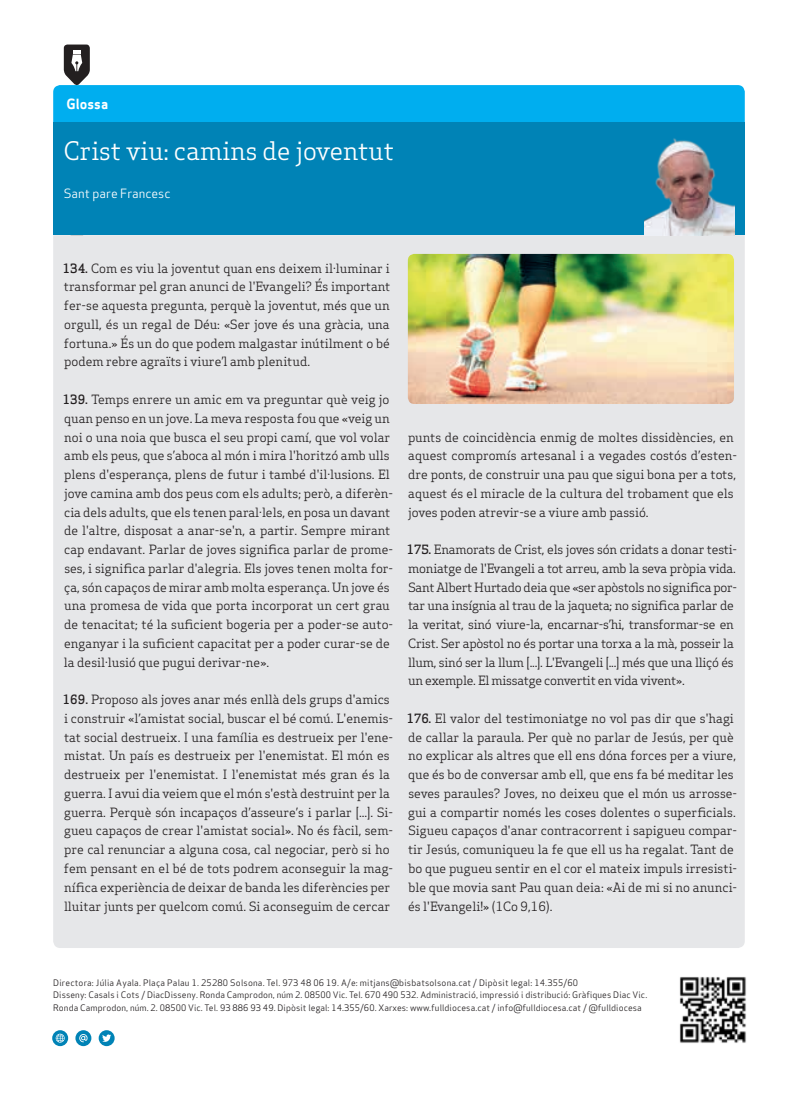
<style>
.page{position:relative;width:798px;height:1099px;background:#fff}
.page>*{position:absolute;margin:0;border:0;box-sizing:border-box;transform-origin:0 0}
.Subtitol_Secció{font:25px "Apex Serif";color:#fff}
.Titular_Secció_Petit{font:13.75px "Apex Sans Bold T";color:#fff}
.Text_General{font:12.5px/18.8px "Apex Serif";color:#231f20}
.Text_General-2{font:12.5px/18.8px "Apex Serif";letter-spacing:-.02em;color:#231f20}
.Titulars{font:12.5px "Apex Sans Book T";color:#fff}
.Titulars-2{font:8.75px/12.5px "Apex Sans Book T";letter-spacing:.01em;color:#231f20}
.s1{font-weight:500}
</style>
<div class="page">
<img style="left:679px;top:977px;width:67px;height:66px">
<svg style="left:52px;top:1030px;width:16px;height:16px"></svg>
<svg style="left:56px;top:1033px;width:9px;height:9px"></svg>
<svg style="left:75px;top:1030px;width:16px;height:16px"></svg>
<svg style="left:79px;top:1033px;width:9px;height:9px"></svg>
<svg style="left:99px;top:1030px;width:16px;height:16px"></svg>
<svg style="left:102px;top:1034px;width:9px;height:8px"></svg>
<div style="left:53px;top:123px;width:691px;height:112px;background:#0083b6"></div>
<svg style="left:53px;top:45px;width:691px;height:78px"></svg>
<div style="left:53px;top:235px;width:691px;height:713px;background:#e6e7e9"></div>
<img style="left:644px;top:138px;width:89px;height:97px">
<img style="left:407px;top:254px;width:326px;height:150px">
<p class="Titular_Secció_Petit" style="left:67px;top:95px;width:43px">Glossa</p>
<p class="Subtitol_Secció" style="left:64px;top:135px;width:331px">Crist viu: camins de joventut</p>
<p class="Titulars" style="left:64px;top:185px;width:108px">Sant pare Francesc</p>
<p class="Text_General" style="left:63px;top:258px;width:329px;text-align:justify"><span class="s1">134.</span> Com es viu la joventut quan ens deixem il·luminar i transformar pel gran anunci de l'Evangeli? És important fer-se aquesta pregunta, perquè la joventut, més que un orgull, és un regal de Déu: «Ser jove és una gràcia, una fortuna.» És un do que podem malgastar inútilment o bé podem rebre agraïts i viure’l amb plenitud.</p>
<p class="Text_General" style="left:63px;top:390px;width:332px"><span class="s1">139.</span> Temps enrere un amic em va preguntar què veig jo quan penso en un jove. La meva resposta fou que «veig un noi o una noia que busca el seu propi camí, que vol volar amb els peus, que s’aboca al món i mira l'horitzó amb ulls plens d'esperança, plens de futur i també d'il·lusions. El jove camina amb dos peus com els adults; però, a diferèn&shy;cia dels adults, que els tenen paral·lels, en posa un davant de l'altre, disposat a anar-se'n, a partir. Sempre mirant cap endavant. Parlar de joves significa parlar de prome&shy;ses, i significa parlar d'alegria. Els joves tenen molta for&shy;ça, són capaços de mirar amb molta esperança. Un jove és una promesa de vida que porta incorporat un cert grau de tenacitat; té la suficient bogeria per a poder-se auto&shy;enganyar i la suficient capacitat per a poder curar-se de la desil·lusió que pugui derivar-ne».</p>
<p class="Text_General" style="left:63px;top:690px;width:332px"><span class="s1">169.</span> Proposo als joves anar més enllà dels grups d'amics i construir «l’amistat social, buscar el bé comú. L'enemis&shy;tat social destrueix. I una família es destrueix per l'ene&shy;mistat. Un país es destrueix per l'enemistat. El món es destrueix per l'enemistat. I l'enemistat més gran és la guerra. I avui dia veiem que el món s'està destruint per la guerra. Perquè són incapaços d’asseure’s i parlar [...]. Si&shy;gueu capaços de crear l'amistat social». No és fàcil, sem&shy;pre cal renunciar a alguna cosa, cal negociar, però si ho fem pensant en el bé de tots podrem aconseguir la mag&shy;nífica experiència de deixar de banda les diferències per lluitar junts per quelcom comú. Si aconseguim de cercar</p>
<p class="Text_General" style="left:408px;top:427px;width:330px">punts de coincidència enmig de moltes dissidències, en aquest compromís artesanal i a vegades costós d’esten&shy;dre ponts, de construir una pau que sigui bona per a tots, aquest és el miracle de la cultura del trobament que els joves poden atrevir-se a viure amb passió.</p>
<p class="Text_General-2" style="left:406px;top:540px;width:332px"><span class="s1">175.</span> Enamorats de Crist, els joves són cridats a donar testi&shy;moniatge de l'Evangeli a tot arreu, amb la seva pròpia vida.<br>Sant Albert Hurtado deia que «ser apòstols no significa por&shy;tar una insígnia al trau de la jaqueta; no significa parlar de la veritat, sinó viure-la, encarnar-s’hi, transformar-se en Crist. Ser apòstol no és portar una torxa a la mà, posseir la llum, sinó ser la llum [...]. L'Evangeli [...] més que una lliçó és un exemple. El missatge convertit en vida vivent».</p>
<p class="Text_General" style="left:406px;top:708px;width:332px"><span class="s1">176.</span> El valor del testimoniatge no vol pas dir que s'hagi de callar la paraula. Per què no parlar de Jesús, per què no explicar als altres que ell ens dóna forces per a viure, que és bo de conversar amb ell, que ens fa bé meditar les seves paraules? Joves, no deixeu que el món us arrosse&shy;gui a compartir només les coses dolentes o superficials.<br>Sigueu capaços d'anar contracorrent i sapigueu compar&shy;tir Jesús, comuniqueu la fe que ell us ha regalat. Tant de bo que pugueu sentir en el cor el mateix impuls irresisti&shy;ble que movia sant Pau quan deia: «Ai de mi si no anunci&shy;és l'Evangeli!» (1Co 9,16).</p>
<p class="Titulars-2" style="left:53px;top:976px;width:526px">Directora: Júlia Ayala. Plaça Palau 1. 25280 Solsona. Tel. 973 48 06 19. A/e: mitjans@bisbatsolsona.cat / Dipòsit legal: 14.355/60</p>
<p class="Titulars-2" style="left:53px;top:988px;width:595px">Disseny: Casals i Cots / DiacDisseny. Ronda Camprodon, núm 2. 08500 Vic. Tel. 670 490 532. Administració, impressió i distribució: Gràfiques Diac Vic.<br>Ronda Camprodon, núm. 2. 08500 Vic. Tel. 93 886 93 49. Dipòsit legal: 14.355/60. Xarxes: www.fulldiocesa.cat / info@fulldiocesa.cat / @fulldiocesa</p>
</div>
